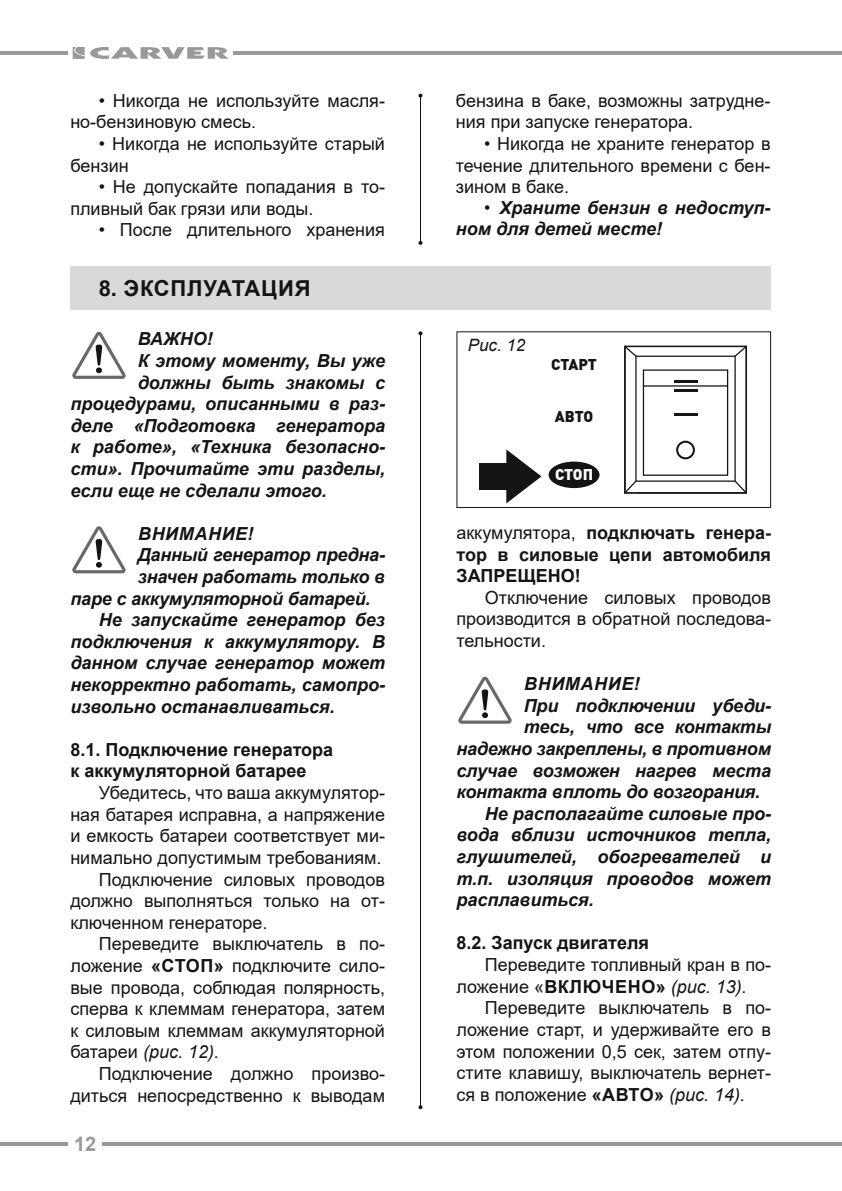
<style>
.page{position:relative;width:842px;height:1191px;background:#fff}
.page>*{position:absolute;margin:0;border:0;box-sizing:border-box;transform-origin:0 0}
.t1{font:700 22px "Arial";letter-spacing:.035em;color:#131413}
.t2{font:700 20px "Arial";color:#999}
.t3{font:18px/21.6px "Arial";color:#131413}
.t4{font:italic 700 18px/20.8px "Arial";color:#131413}
.t5{font:700 18px/21.6px "Arial";color:#131413}
.t6{font:italic 700 18px "Arial";letter-spacing:.035em;color:#131413}
.t7{font:italic 18px "Arial";color:#131413}
.t8{font:italic 17px "Arial";color:#131413}
.t9{font:900 15.4px "DIN Cyr";letter-spacing:-.01em;color:#131413}
.t10{font:900 15.4px "DIN Cyr";color:#fff}
.s1{font-weight:700}
.s2{font-style:normal}
.s3{font-weight:400;font-style:normal}
.s4{font-weight:400}
.s5{font-style:italic}
</style>
<div class="page">
<hr style="left:234px;top:51px;width:608px;height:4px;background:#999">
<hr style="left:102px;top:1142px;width:740px;height:3px;background:#999">
<hr style="left:0;top:51px;width:68px;height:4px;background:#999">
<svg style="left:0;top:1142px;width:68px;height:3px"></svg>
<svg style="left:73px;top:47px;width:156px;height:12px"></svg>
<svg style="left:72px;top:332px;width:54px;height:47px"></svg>
<svg style="left:72px;top:526px;width:54px;height:47px"></svg>
<div style="left:70px;top:266px;width:701px;height:44px;background:#d9d9d9"></div>
<hr style="left:420px;top:96px;width:1px;height:147px;background:#131413">
<svg style="left:418px;top:94px;width:4px;height:4px"></svg>
<svg style="left:418px;top:241px;width:4px;height:4px"></svg>
<hr style="left:420px;top:333px;width:1px;height:774px;background:#131413">
<svg style="left:418px;top:331px;width:4px;height:4px"></svg>
<svg style="left:418px;top:1105px;width:4px;height:4px"></svg>
<svg style="left:458px;top:676px;width:54px;height:47px"></svg>
<div style="left:624px;top:346px;width:123px;height:147px;border:1px solid #131413"></div>
<svg style="left:625px;top:347px;width:13px;height:11px"></svg>
<svg style="left:733px;top:479px;width:13px;height:13px"></svg>
<hr style="left:625px;top:346px;width:121px;height:1px;background:#131413">
<hr style="left:636px;top:355px;width:99px;height:2px;background:#131413">
<hr style="left:643px;top:369px;width:85px;height:2px;background:#131413">
<hr style="left:643px;top:385px;width:85px;height:1px;background:#131413">
<hr style="left:643px;top:474px;width:85px;height:2px;background:#131413">
<hr style="left:636px;top:480px;width:99px;height:2px;background:#131413">
<hr style="left:625px;top:492px;width:121px;height:1px;background:#131413">
<svg style="left:733px;top:347px;width:13px;height:11px"></svg>
<hr style="left:624px;top:346px;width:1px;height:147px;background:#131413">
<hr style="left:635px;top:356px;width:2px;height:125px;background:#131413">
<hr style="left:643px;top:370px;width:1px;height:105px;background:#131413">
<svg style="left:624px;top:479px;width:14px;height:14px"></svg>
<hr style="left:727px;top:370px;width:1px;height:105px;background:#131413">
<hr style="left:734px;top:356px;width:2px;height:125px;background:#131413">
<hr style="left:746px;top:346px;width:1px;height:147px;background:#131413">
<svg style="left:676px;top:441px;width:19px;height:18px"></svg>
<hr style="left:674px;top:414px;width:23px;height:2px;background:#131413">
<hr style="left:674px;top:380px;width:23px;height:2px;background:#131413">
<hr style="left:674px;top:390px;width:23px;height:2px;background:#131413">
<div style="left:549px;top:461px;width:50px;height:27px;background:#131413;border-radius:50%"></div>
<div style="left:456px;top:331px;width:315px;height:177px;border:1px solid #131413"></div>
<div style="left:479px;top:463px;width:30px;height:27px;background:#131413"></div>
<svg style="left:506px;top:449px;width:35px;height:54px"></svg>
<p class="t3" style="left:70px;top:89px;width:316px;text-indent:28px">• Никогда не используйте масля&shy;но-бензиновую смесь.</p>
<p class="t3" style="left:70px;top:133px;width:316px;text-indent:28px">• Никогда не используйте старый бензин</p>
<p class="t3" style="left:70px;top:176px;width:316px;text-indent:28px">• Не допускайте попадания в то&shy;пливный бак грязи или воды.</p>
<p class="t3" style="left:99px;top:219px;width:288px">• После длительного хранения</p>
<p class="t1" style="left:99px;top:273px;width:213px">8. ЭКСПЛУАТАЦИЯ</p>
<p class="t4" style="left:138px;top:329px;width:76px">ВАЖНО!</p>
<p class="t4" style="left:138px;top:351px;width:249px">К этому моменту, Вы уже</p>
<p class="t4" style="left:138px;top:372px;width:249px">должны быть знакомы с</p>
<p class="t4" style="left:70px;top:394px;width:316px">процедурами, описанными в раз-</p>
<p class="t4" style="left:70px;top:415px;width:316px">деле «Подготовка генератора</p>
<p class="t4" style="left:70px;top:437px;width:316px">к работе», «Техника безопасно-</p>
<p class="t4" style="left:70px;top:459px;width:316px">сти». Прочитайте эти разделы,</p>
<p class="t4" style="left:70px;top:480px;width:258px">если еще не сделали этого.</p>
<p class="t6" style="left:138px;top:521px;width:117px">ВНИМАНИЕ!</p>
<p class="t4" style="left:138px;top:545px;width:249px">Данный генератор предна-</p>
<p class="t4" style="left:138px;top:567px;width:249px">значен работать только в</p>
<p class="t4" style="left:70px;top:588px;width:302px">паре с аккумуляторной батарей.</p>
<p class="t4" style="left:99px;top:610px;width:288px">Не запускайте генератор без</p>
<p class="t4" style="left:70px;top:631px;width:316px">подключения к аккумулятору. В</p>
<p class="t4" style="left:70px;top:653px;width:316px">данном случае генератор может</p>
<p class="t4" style="left:70px;top:675px;width:316px">некорректно работать, самопро-</p>
<p class="t4" style="left:70px;top:696px;width:266px">извольно останавливаться.</p>
<p class="t5" style="left:70px;top:739px;width:264px">8.1. Подключение генератора к аккумуляторной батарее</p>
<p class="t3" style="left:99px;top:782px;width:288px">Убедитесь, что ваша аккумулятор-</p>
<p class="t3" style="left:70px;top:803px;width:316px">ная батарея исправна, а напряжение</p>
<p class="t3" style="left:70px;top:825px;width:316px">и емкость батареи соответствует ми-</p>
<p class="t3" style="left:70px;top:846px;width:313px">нимально допустимым требованиям.</p>
<p class="t3" style="left:99px;top:868px;width:288px">Подключение силовых проводов</p>
<p class="t3" style="left:70px;top:890px;width:316px">должно выполняться только на от-</p>
<p class="t3" style="left:70px;top:911px;width:199px">ключенном генераторе.</p>
<p class="t3" style="left:99px;top:933px;width:288px">Переведите выключатель в по-</p>
<p class="t3" style="left:70px;top:954px;width:316px">ложение <span class="s1">«СТОП»</span> подключите сило-</p>
<p class="t3" style="left:70px;top:976px;width:316px">вые провода, соблюдая полярность,</p>
<p class="t3" style="left:70px;top:998px;width:316px">сперва к клеммам генератора, затем</p>
<p class="t3" style="left:70px;top:1019px;width:316px">к силовым клеммам аккумуляторной</p>
<p class="t7" style="left:70px;top:1040px;width:150px"><span class="s2">батареи</span> (рис. 12).</p>
<p class="t3" style="left:99px;top:1062px;width:288px">Подключение должно произво-</p>
<p class="t3" style="left:70px;top:1084px;width:316px">диться непосредственно к выводам</p>
<p class="t2" style="left:74px;top:1129px;width:24px">12</p>
<p class="t3" style="left:456px;top:89px;width:316px">бензина в баке, возможны затрудне&shy;ния при запуске генератора.</p>
<p class="t3" style="left:456px;top:133px;width:316px;text-align:justify;text-indent:28px">• Никогда не храните генератор в течение длительного времени с бен&shy;зином в баке.</p>
<p class="t4" style="left:456px;top:198px;width:316px;text-indent:28px"><span class="s3">•</span> Храните бензин в недоступ&shy;ном для детей месте!</p>
<p class="t8" style="left:468px;top:334px;width:59px">Рис. 12</p>
<p class="t9" style="left:551px;top:355px;width:47px">СТАРТ</p>
<p class="t9" style="left:555px;top:407px;width:40px">АВТО</p>
<p class="t10" style="left:555px;top:465px;width:40px">СТОП</p>
<p class="t5" style="left:456px;top:522px;width:316px;text-align:justify"><span class="s4">аккумулятора,</span> подключать генера&shy;тор в силовые цепи автомобиля ЗАПРЕЩЕНО!</p>
<p class="t3" style="left:456px;top:586px;width:316px;text-align:justify;text-indent:28px">Отключение силовых проводов производится в обратной последова&shy;тельности.</p>
<p class="t6" style="left:524px;top:672px;width:117px">ВНИМАНИЕ!</p>
<p class="t4" style="left:524px;top:695px;width:249px">При подключении убеди-</p>
<p class="t4" style="left:524px;top:717px;width:249px">тесь, что все контакты</p>
<p class="t4" style="left:456px;top:739px;width:316px">надежно закреплены, в противном</p>
<p class="t4" style="left:456px;top:760px;width:316px">случае возможен нагрев места</p>
<p class="t4" style="left:456px;top:782px;width:305px">контакта вплоть до возгорания.</p>
<p class="t4" style="left:485px;top:803px;width:288px">Не располагайте силовые про-</p>
<p class="t4" style="left:456px;top:825px;width:316px">вода вблизи источников тепла,</p>
<p class="t4" style="left:456px;top:847px;width:316px">глушителей, обогревателей и</p>
<p class="t4" style="left:456px;top:868px;width:316px">т.п. изоляция проводов может</p>
<p class="t4" style="left:456px;top:890px;width:139px">расплавиться.</p>
<p class="t5" style="left:456px;top:932px;width:194px">8.2. Запуск двигателя</p>
<p class="t3" style="left:456px;top:953px;width:316px;text-indent:28px">Переведите топливный кран в по&shy;ложение «<span class="s1">ВКЛЮЧЕНО»</span> <span class="s5">(рис. 13).</span></p>
<p class="t3" style="left:456px;top:997px;width:316px;text-align:justify;text-indent:28px">Переведите выключатель в по&shy;ложение старт, и удерживайте его в этом положении 0,5 сек, затем отпу&shy;стите клавишу, выключатель вернет&shy;ся в положение <span class="s1">«АВТО»</span> <span class="s5">(рис. 14).</span></p>
</div>
